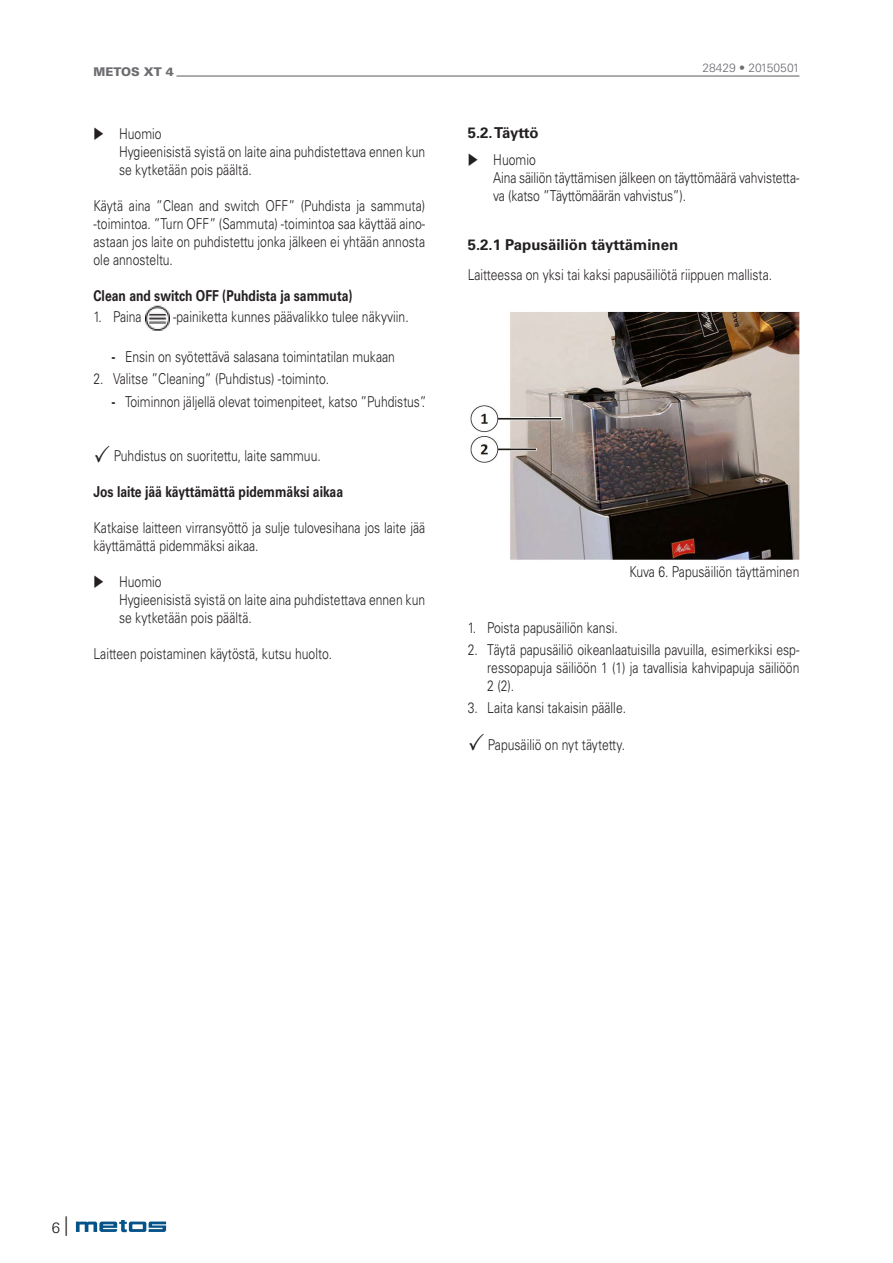
<style>
.page{position:relative;width:893px;height:1263px;background:#fff}
.page>*{position:absolute;margin:0;border:0;box-sizing:border-box;transform-origin:0 0}
.Body{font:300 15px/18px "Univers LT Std";color:#231f20;scale:.81 1}
.Body-2{font:700 15px "Univers LT Std";color:#231f20;scale:.81 1}
.Heading_3{font:700 15px "Univers LT Std";color:#231f20}
.Heading_2{font:700 15px "Univers LT Std";letter-spacing:-.02em;color:#231f20}
.Body-3{font:300 15px "Univers LT Std";color:#231f20}
.t1{font:300 12px "Univers LT Std";color:#6c6d70}
.t2{font:900 12px "Univers LT Std";color:#6c6d70}
.s1{font-weight:700}
.s2{font-size:19.5px}
</style>
<div class="page">
<svg style="left:76px;top:1220px;width:90px;height:12px"></svg>
<hr style="left:176px;top:75px;width:623px;height:2px;background:#6c6d70">
<img style="left:145px;top:305px;width:25px;height:26px">
<img style="left:470px;top:311px;width:329px;height:249px">
<p class="t2" style="left:94px;top:65px;width:82px">METOS XT 4</p>
<p class="t1" style="left:702px;top:61px;width:99px">28429 • 20150501</p>
<p class="Body" style="left:94px;top:125px;width:85px">◆ Huomio</p>
<p class="Body" style="left:119px;top:143px;width:379px">Hygieenisistä syistä on laite aina puhdistettava ennen kun se kytketään pois päältä.</p>
<p class="Body" style="left:94px;top:197px;width:411px;text-align:justify">Käytä aina ”Clean and switch OFF” (Puhdista ja sammuta) -toimintoa. ”Turn OFF” (Sammuta) -toimintoa saa käyttää aino&shy;astaan jos laite on puhdistettu jonka jälkeen ei yhtään annosta ole annosteltu.</p>
<p class="Body-2" style="left:94px;top:287px;width:321px">Clean and switch OFF (Puhdista ja sammuta)</p>
<p class="Body" style="left:94px;top:308px;width:61px">1. Paina</p>
<p class="Body" style="left:173px;top:308px;width:292px">-painiketta kunnes päävalikko tulee näkyviin.</p>
<p class="Body" style="left:112px;top:348px;width:351px"><span class="s1">-</span> Ensin on syötettävä salasana toimintatilan mukaan</p>
<p class="Body" style="left:94px;top:370px;width:292px">2. Valitse ”Cleaning” (Puhdistus) -toiminto.</p>
<p class="Body" style="left:112px;top:392px;width:391px"><span class="s1">-</span> Toiminnon jäljellä olevat toimenpiteet, katso ”Puhdistus”.</p>
<p class="Body" style="left:114px;top:447px;width:257px">Puhdistus on suoritettu, laite sammuu.</p>
<p class="Body-2" style="left:94px;top:483px;width:310px">Jos laite jää käyttämättä pidemmäksi aikaa</p>
<p class="Body" style="left:94px;top:519px;width:411px">Katkaise laitteen virransyöttö ja sulje tulovesihana jos laite jää käyttämättä pidemmäksi aikaa.</p>
<p class="Body" style="left:94px;top:573px;width:85px">◆ Huomio</p>
<p class="Body" style="left:119px;top:591px;width:379px">Hygieenisistä syistä on laite aina puhdistettava ennen kun se kytketään pois päältä.</p>
<p class="Body" style="left:94px;top:645px;width:296px">Laitteen poistaminen käytöstä, kutsu huolto.</p>
<p class="Heading_2" style="left:468px;top:124px;width:72px">5.2. Täyttö</p>
<p class="Body" style="left:468px;top:151px;width:85px">◆ Huomio</p>
<p class="Body" style="left:493px;top:169px;width:379px">Aina säiliön täyttämisen jälkeen on täyttömäärä vahvistetta&shy;va (katso ”Täyttömäärän vahvistus”).</p>
<p class="Heading_3" style="left:468px;top:236px;width:212px">5.2.1 Papusäiliön täyttäminen</p>
<p class="Body" style="left:468px;top:266px;width:378px">Laitteessa on yksi tai kaksi papusäiliötä riippuen mallista.</p>
<p class="Body" style="left:629px;top:563px;width:211px">Kuva 6. Papusäiliön täyttäminen</p>
<p class="Body" style="left:468px;top:618px;width:187px">1. Poista papusäiliön kansi.</p>
<p class="Body" style="left:487px;top:640px;width:387px;text-align:justify;text-indent:-20px">2. Täytä papusäiliö oikeanlaatuisilla pavuilla, esimerkiksi esp&shy;ressopapuja säiliöön 1 (1) ja tavallisia kahvipapuja säiliöön 2 (2).</p>
<p class="Body" style="left:468px;top:699px;width:197px">3. Laita kansi takaisin päälle.</p>
<p class="Body" style="left:488px;top:735px;width:171px">Papusäiliö on nyt täytetty.</p>
<p class="Body-3" style="left:52px;top:1218px;width:18px">6 <span class="s2">|</span></p>
</div>
